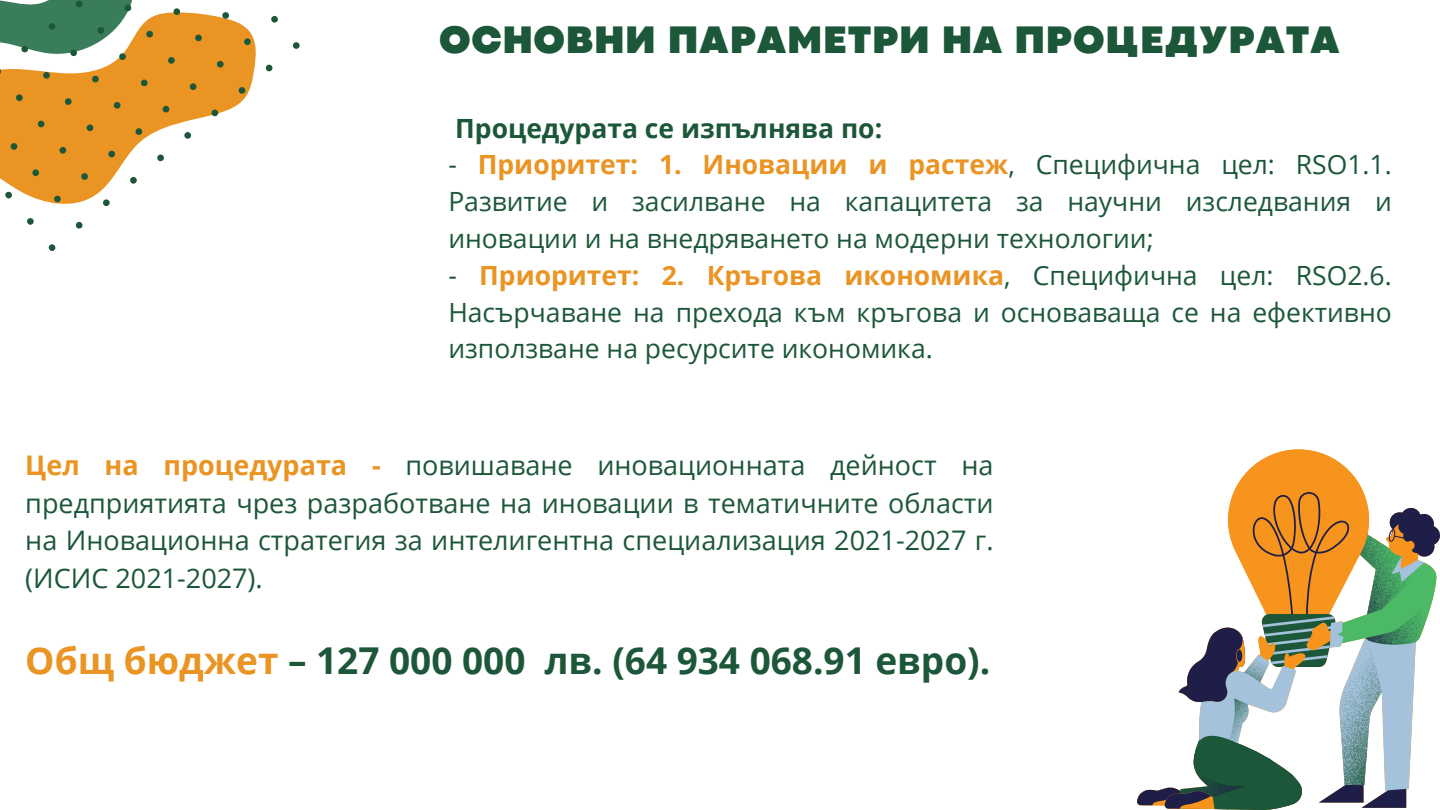
<style>
.page{position:relative;width:1440px;height:810px;background:#fff}
.page>*{position:absolute;margin:0;border:0;box-sizing:border-box;transform-origin:0 0}
.t1{font:900 40px "Codec Pro";letter-spacing:.035em;color:#1c5739}
.t2{font:700 37px "Open Sans";color:#1c5739}
.t3{font:27px/37.5px "Open Sans";color:#1c5739;text-align:justify}
.t4{font:26.5px/36.8px "Open Sans";color:#1c5739;text-align:justify}
.t5{font:700 26.5px "Open Sans";color:#1c5739}
.s1{font-weight:700;color:#ea9423}
.s2{color:#ea9423}
</style>
<div class="page">
<svg style="left:1137px;top:449px;width:303px;height:361px"></svg>
<svg style="left:0;top:0;width:300px;height:251px"></svg>
<h1 class="t1" style="left:439px;top:25px;width:902px">ОСНОВНИ ПАРАМЕТРИ НА ПРОЦЕДУРАТА</h1>
<p class="t5" style="left:455px;top:109px;width:429px">Процедурата се изпълнява по:</p>
<p class="t4" style="left:448px;top:146px;width:945px">- <span class="s1">Приоритет: 1. Иновации и растеж</span>, Специфична цел: RSO1.1.<br>Развитие и засилване на капацитета за научни изследвания и иновации и на внедряването на модерни технологии;</p>
<p class="t4" style="left:448px;top:256px;width:945px">- <span class="s1">Приоритет: 2. Кръгова икономика</span>, Специфична цел: RSO2.6.<br>Насърчаване на прехода към кръгова и основаваща се на ефективно използване на ресурсите икономика.</p>
<p class="t3" style="left:25px;top:446px;width:970px"><span class="s1">Цел на процедурата -</span> повишаване иновационната дейност на предприятията чрез разработване на иновации в тематичните области на Иновационна стратегия за интелигентна специализация 2021-2027 г. (ИСИС 2021-2027).</p>
<p class="t2" style="left:25px;top:634px;width:967px"><span class="s2">Общ бюджет</span> – 127 000 000 лв. (64 934 068.91 евро).</p>
</div>
